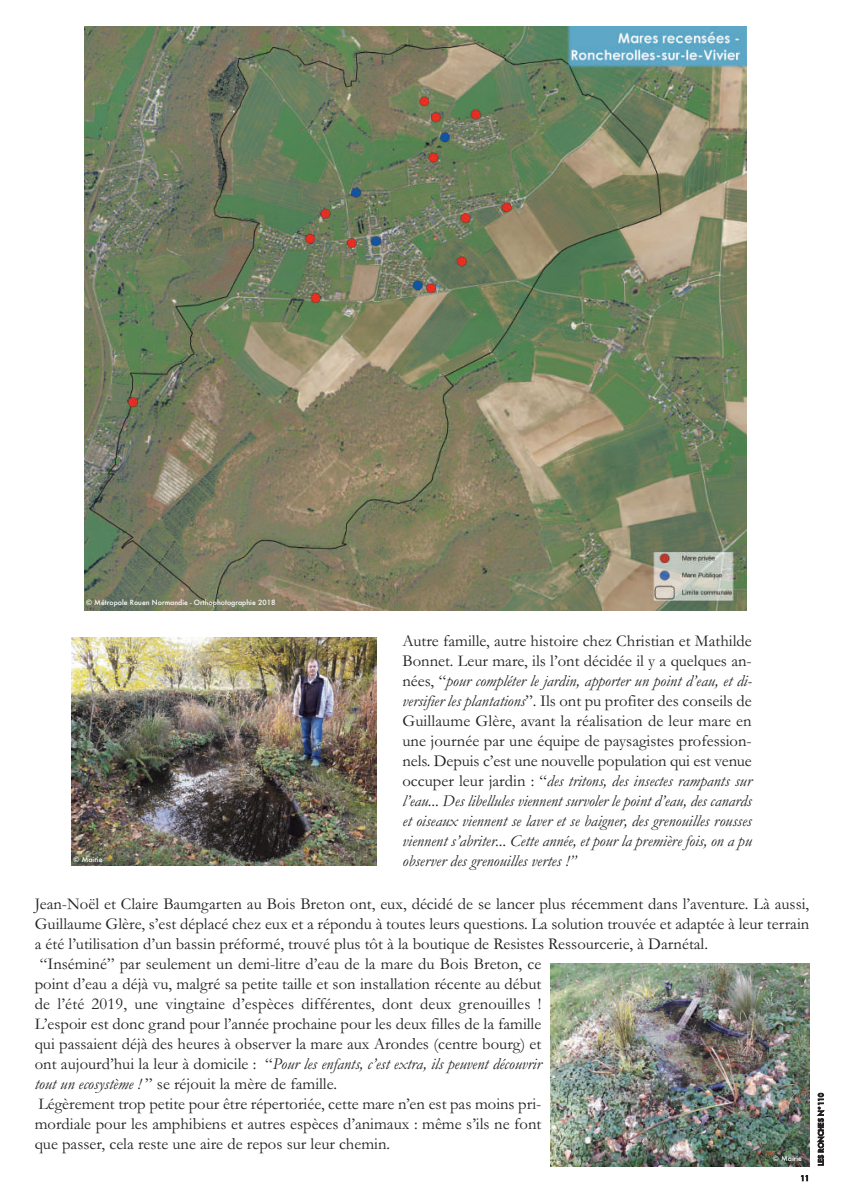
<style>
.page{position:relative;width:844px;height:1191px;background:#fff}
.page>*{position:absolute;margin:0;border:0;box-sizing:border-box;transform-origin:0 0}
.t1{font:16.62px "Garamond";color:#231f20}
.t2{font:italic 16.62px/19.9px "Garamond";color:#231f20;text-align:justify}
.t3{font:500 7px "Futura";color:#fff}
.t4{font:500 7px "Futura";letter-spacing:.005em;color:#231f20}
.s1{font-style:normal}
.s2{font-style:italic}
</style>
<div class="page">
<img style="left:85px;top:27px;width:661px;height:583px">
<img style="left:550px;top:963px;width:259px;height:203px">
<img style="left:72px;top:637px;width:304px;height:229px">
<p class="t3" style="left:86px;top:598px;width:191px">© Métropole Rouen Normandie - Orthophotographie 2018</p>
<p class="t3" style="left:73px;top:855px;width:31px">© Mairie</p>
<p class="t2" style="left:402px;top:631px;width:351px"><span class="s1">Autre famille, autre histoire chez Christian et Mathilde Bonnet. Leur mare, ils l’ont décidée il y a quelques an&shy;nées, “</span>pour compléter le jardin, apporter un point d’eau, et di&shy;versifier les plantations<span class="s1">”. Ils ont pu profiter des conseils de Guillaume Glère, avant la réalisation de leur mare en une journée par une équipe de paysagistes profession&shy;nels. Depuis c’est une nouvelle population qui est venue occuper leur jardin : “</span>des tritons, des insectes rampants sur l’eau... Des libellules viennent survoler le point d’eau, des canards et oiseaux viennent se laver et se baigner, des grenouilles rousses viennent s’abriter... Cette année, et pour la première fois, on a pu observer des grenouilles vertes !”</p>
<p class="t1" style="left:35px;top:893px;width:775px">Jean-Noël et Claire Baumgarten au Bois Breton ont, eux, décidé de se lancer plus récemment dans l’aventure. Là aussi,</p>
<p class="t1" style="left:35px;top:913px;width:775px">Guillaume Glère, s’est déplacé chez eux et a répondu à toutes leurs questions. La solution trouvée et adaptée à leur terrain</p>
<p class="t1" style="left:35px;top:933px;width:674px">a été l’utilisation d’un bassin préformé, trouvé plus tôt à la boutique de Resistes Ressourcerie, à Darnétal.</p>
<p class="t1" style="left:40px;top:953px;width:503px">“Inséminé” par seulement un demi-litre d’eau de la mare du Bois Breton, ce</p>
<p class="t1" style="left:35px;top:973px;width:508px">point d’eau a déjà vu, malgré sa petite taille et son installation récente au début</p>
<p class="t1" style="left:35px;top:993px;width:508px">de l’été 2019, une vingtaine d’espèces différentes, dont deux grenouilles !</p>
<p class="t1" style="left:35px;top:1013px;width:508px">L’espoir est donc grand pour l’année prochaine pour les deux filles de la famille</p>
<p class="t1" style="left:35px;top:1033px;width:508px">qui passaient déjà des heures à observer la mare aux Arondes (centre bourg) et</p>
<p class="t2" style="left:35px;top:1053px;width:508px"><span class="s1">ont aujourd’hui la leur à domicile : “</span>Pour les enfants, c’est extra, ils peuvent découvrir</p>
<p class="t1" style="left:35px;top:1073px;width:304px"><span class="s2">tout un ecosystème !</span> ” se réjouit la mère de famille.</p>
<p class="t1" style="left:38px;top:1093px;width:504px">Légèrement trop petite pour être répertoriée, cette mare n’en est pas moins pri-</p>
<p class="t1" style="left:35px;top:1113px;width:508px">mordiale pour les amphibiens et autres espèces d’animaux : même s’ils ne font</p>
<p class="t1" style="left:35px;top:1133px;width:357px">que passer, cela reste une aire de repos sur leur chemin.</p>
<p class="t3" style="left:772px;top:1154px;width:31px">© Mairie</p>
<p class="t4" style="left:800px;top:1174px;width:10px">11</p>
<p class="t4" style="left:816px;top:1166px;width:75px;rotate:-90deg">LES RONCHES N°110</p>
</div>
